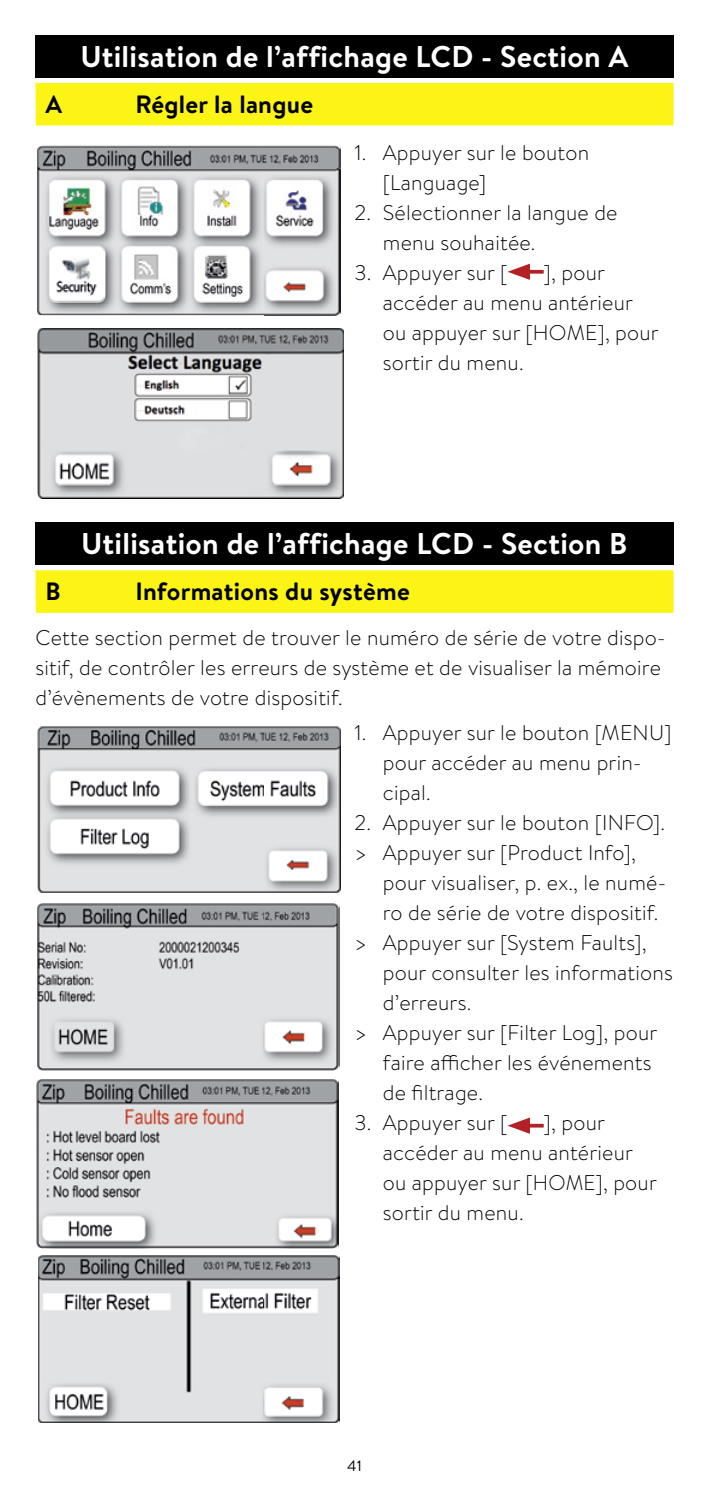
<style>
.page{position:relative;width:709px;height:1489px;background:#fff}
.page>*{position:absolute;margin:0;border:0;box-sizing:border-box;transform-origin:0 0}
.t1{font:700 30px "Brandon Text";letter-spacing:.01em;color:#fff}
.t2{font:700 25px "Brandon Text";letter-spacing:.01em;color:#000}
.t3{font:300 21.25px/30px "Brandon Text";letter-spacing:.01em;color:#000}
.t4{font:15px "Brandon Text";color:#000}
</style>
<div class="page">
<img style="left:37px;top:145px;width:303px;height:170px">
<img style="left:37px;top:726px;width:303px;height:166px">
<img style="left:37px;top:903px;width:302px;height:167px">
<img style="left:36px;top:1079px;width:302px;height:169px">
<img style="left:38px;top:1255px;width:301px;height:167px">
<img style="left:38px;top:328px;width:306px;height:170px">
<img style="left:49px;top:245px;width:56px;height:57px">
<svg style="left:530px;top:270px;width:13px;height:4px"></svg>
<svg style="left:507px;top:263px;width:23px;height:17px"></svg>
<div style="left:35px;top:83px;width:638px;height:42px;background:#fbf415"></div>
<div style="left:35px;top:35px;width:638px;height:43px;background:#000"></div>
<svg style="left:530px;top:1123px;width:13px;height:4px"></svg>
<svg style="left:507px;top:1117px;width:23px;height:16px"></svg>
<div style="left:35px;top:570px;width:638px;height:43px;background:#fbf415"></div>
<div style="left:35px;top:522px;width:638px;height:43px;background:#000"></div>
<h1 class="t1" style="left:80px;top:36px;width:549px">Utilisation de l’affichage LCD - Section A</h1>
<p class="t2" style="left:45px;top:87px;width:18px">A</p>
<p class="t2" style="left:135px;top:87px;width:179px">Régler la langue</p>
<p class="t3" style="left:383px;top:137px;width:208px;text-indent:-28px">1. Appuyer sur le bouton [Language]</p>
<p class="t3" style="left:383px;top:197px;width:236px;text-indent:-28px">2. Sélectionner la langue de menu souhaitée.</p>
<p class="t3" style="left:354px;top:257px;width:154px">3. Appuyer sur [</p>
<p class="t3" style="left:383px;top:257px;width:277px;text-indent:161px">], pour accéder au menu antérieur ou appuyer sur [HOME], pour sortir du menu.</p>
<h1 class="t1" style="left:81px;top:522px;width:548px">Utilisation de l’affichage LCD - Section B</h1>
<p class="t2" style="left:45px;top:574px;width:17px">B</p>
<p class="t2" style="left:135px;top:574px;width:276px">Informations du système</p>
<p class="t3" style="left:35px;top:621px;width:631px">Cette section permet de trouver le numéro de série de votre dispo&shy;sitif, de contrôler les erreurs de système et de visualiser la mémoire d’évènements de votre dispositif.</p>
<p class="t3" style="left:383px;top:716px;width:290px;text-indent:-28px">1. Appuyer sur le bouton [MENU] pour accéder au menu prin&shy;cipal.</p>
<p class="t3" style="left:354px;top:806px;width:312px">2. Appuyer sur le bouton [INFO]. &gt; Appuyer sur [Product Info],</p>
<p class="t3" style="left:383px;top:866px;width:285px">pour visualiser, p. ex., le numé-</p>
<p class="t3" style="left:383px;top:896px;width:277px">ro de série de votre dispositif.</p>
<p class="t3" style="left:354px;top:926px;width:294px">&gt; Appuyer sur [System Faults],</p>
<p class="t3" style="left:383px;top:956px;width:292px">pour consulter les informations</p>
<p class="t3" style="left:383px;top:986px;width:90px">d’erreurs.</p>
<p class="t3" style="left:354px;top:1016px;width:304px">&gt; Appuyer sur [Filter Log], pour</p>
<p class="t3" style="left:383px;top:1046px;width:270px">faire afficher les événements</p>
<p class="t3" style="left:383px;top:1076px;width:102px">de filtrage.</p>
<p class="t3" style="left:354px;top:1106px;width:154px">3. Appuyer sur [</p>
<p class="t3" style="left:383px;top:1106px;width:275px;text-indent:161px">], pour accéder au menu antérieur ou appuyer sur [HOME], pour sortir du menu.</p>
<p class="t4" style="left:347px;top:1455px;width:16px">41</p>
</div>
